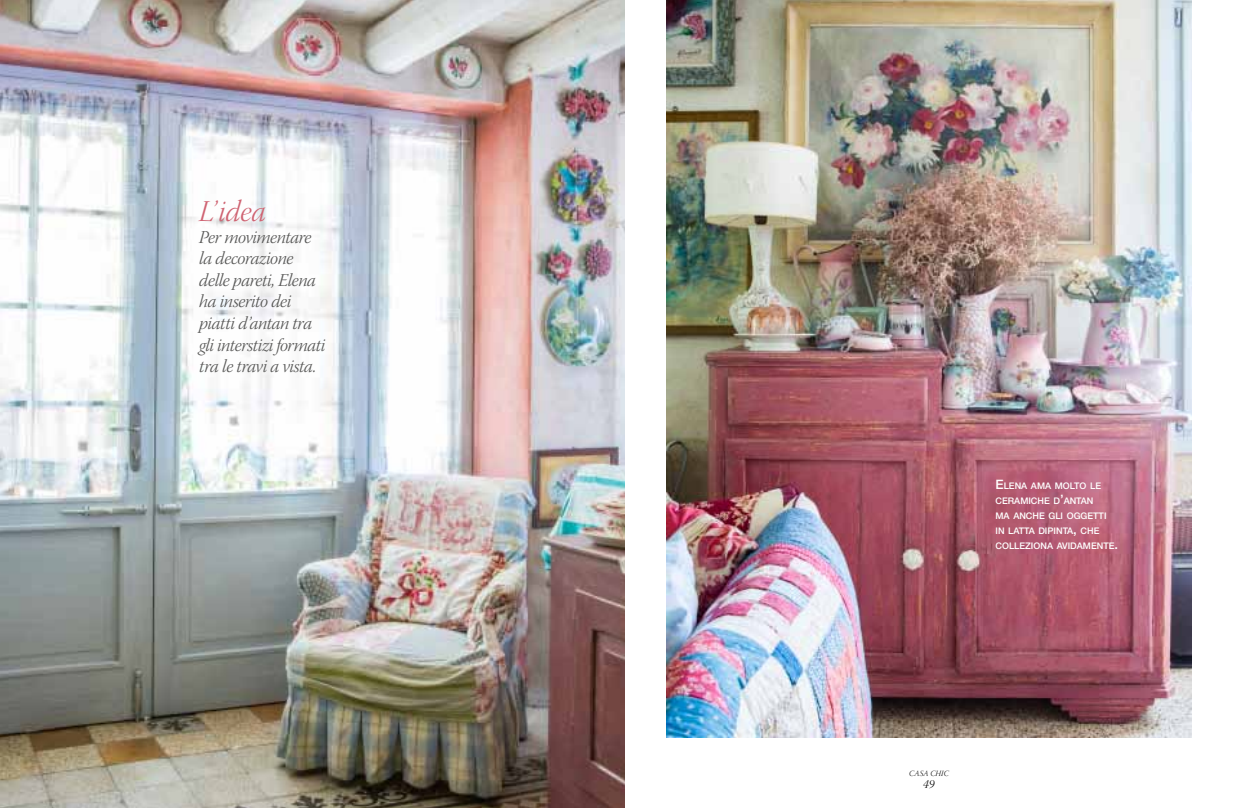
<style>
.page{position:relative;width:1248px;height:808px;background:#fff}
.page>*{position:absolute;margin:0;border:0;box-sizing:border-box;transform-origin:0 0}
.t1{font:30px "Warnock Pro Light It Disp";color:#cf6372}
.t2{font:18px/21.6px "Warnock Pro Light It Subh";letter-spacing:-.025em;color:#575756}
.t3{font:12px "Warnock Pro Light It Disp";color:#000}
.t4{font:500 9.1px/15px "Helvetica Neue LT Std";color:#fff}
.t5{font:8px "Warnock Pro Light It Disp";letter-spacing:.015em;color:#000}
.s1{font-size:13px}
</style>
<div class="page">
<img style="left:666px;top:0;width:525px;height:737px">
<img style="left:0;top:0;width:624px;height:808px">
<h1 class="t1" style="left:199px;top:195px;width:68px">L’IDEA</h1>
<p class="t2" style="left:199px;top:228px;width:128px">Per movimentare la decorazione delle pareti, Elena ha inserito dei piatti d’antan tra gli interstizi formati tra le travi a vista.</p>
<p class="t4" style="left:995px;top:478px;width:124px"><span class="s1">E</span>LENA AMA MOLTO LE<br>CERAMICHE D<span class="s1">’</span>ANTAN<br>MA ANCHE GLI OGGETTI<br>IN LATTA DIPINTA<span class="s1">,</span> CHE<br>COLLEZIONA AVIDAMENTE<span class="s1">.</span></p>
<p class="t5" style="left:909px;top:769px;width:41px">CASA CHIC</p>
<p class="t3" style="left:923px;top:777px;width:13px">49</p>
</div>
